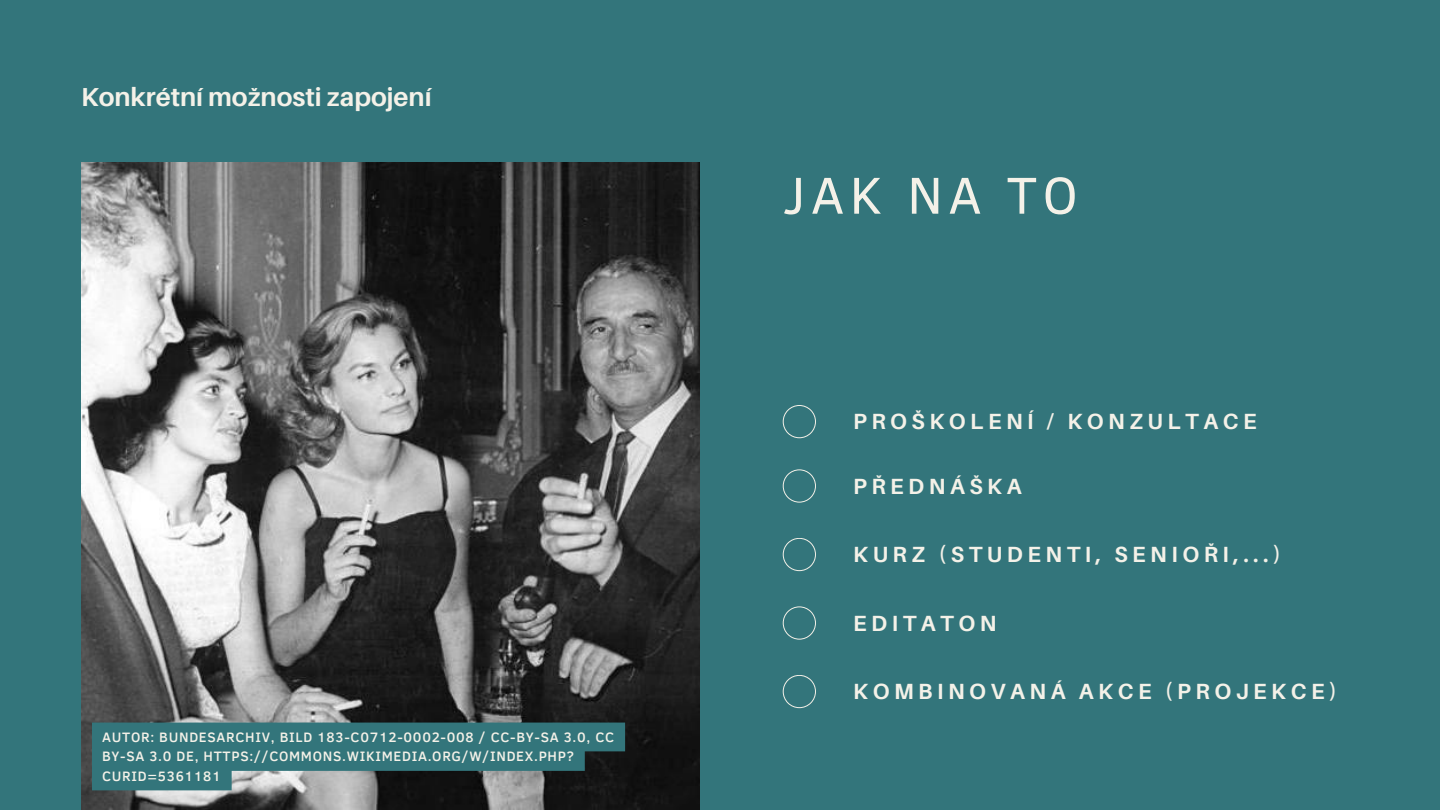
<style>
.page{position:relative;width:1440px;height:810px;background:#33757b}
.page>*{position:absolute;margin:0;border:0;box-sizing:border-box;transform-origin:0 0}
.t1{font:53px "Clear Sans";letter-spacing:.1em;color:#f4f1e8}
.t2{font:700 26px "Aileron";color:#f4f1e8}
.t3{font:700 22px "Aileron";letter-spacing:.205em;color:#f4f1e8}
.t4{font:500 14px/19.5px "Clear Sans";letter-spacing:.05em;color:#f4f1e8}
</style>
<div class="page">
<img style="left:81px;top:162px;width:619px;height:648px">
<svg style="left:783px;top:405px;width:33px;height:33px"></svg>
<svg style="left:783px;top:469px;width:33px;height:34px"></svg>
<svg style="left:783px;top:538px;width:33px;height:33px"></svg>
<svg style="left:783px;top:606px;width:33px;height:34px"></svg>
<svg style="left:783px;top:675px;width:33px;height:33px"></svg>
<svg style="left:92px;top:723px;width:533px;height:67px"></svg>
<h2 class="t2" style="left:81px;top:81px;width:352px">Konkrétní možnosti zapojení</h2>
<p class="t4" style="left:102px;top:726px;width:514px">AUTOR: BUNDESARCHIV, BILD 183-C0712-0002-008 / CC-BY-SA 3.0, CC<br>BY-SA 3.0 DE, HTTPS://COMMONS.WIKIMEDIA.ORG/W/INDEX.PHP?<br>CURID=5361181</p>
<h1 class="t1" style="left:783px;top:157px;width:297px">JAK NA TO</h1>
<h3 class="t3" style="left:853px;top:408px;width:405px">PROŠKOLENÍ / KONZULTACE</h3>
<h3 class="t3" style="left:853px;top:472px;width:170px">PŘEDNÁŠKA</h3>
<h3 class="t3" style="left:853px;top:541px;width:429px">KURZ (STUDENTI, SENIOŘI,...)</h3>
<h3 class="t3" style="left:853px;top:609px;width:145px">EDITATON</h3>
<h3 class="t3" style="left:853px;top:678px;width:485px">KOMBINOVANÁ AKCE (PROJEKCE)</h3>
</div>
